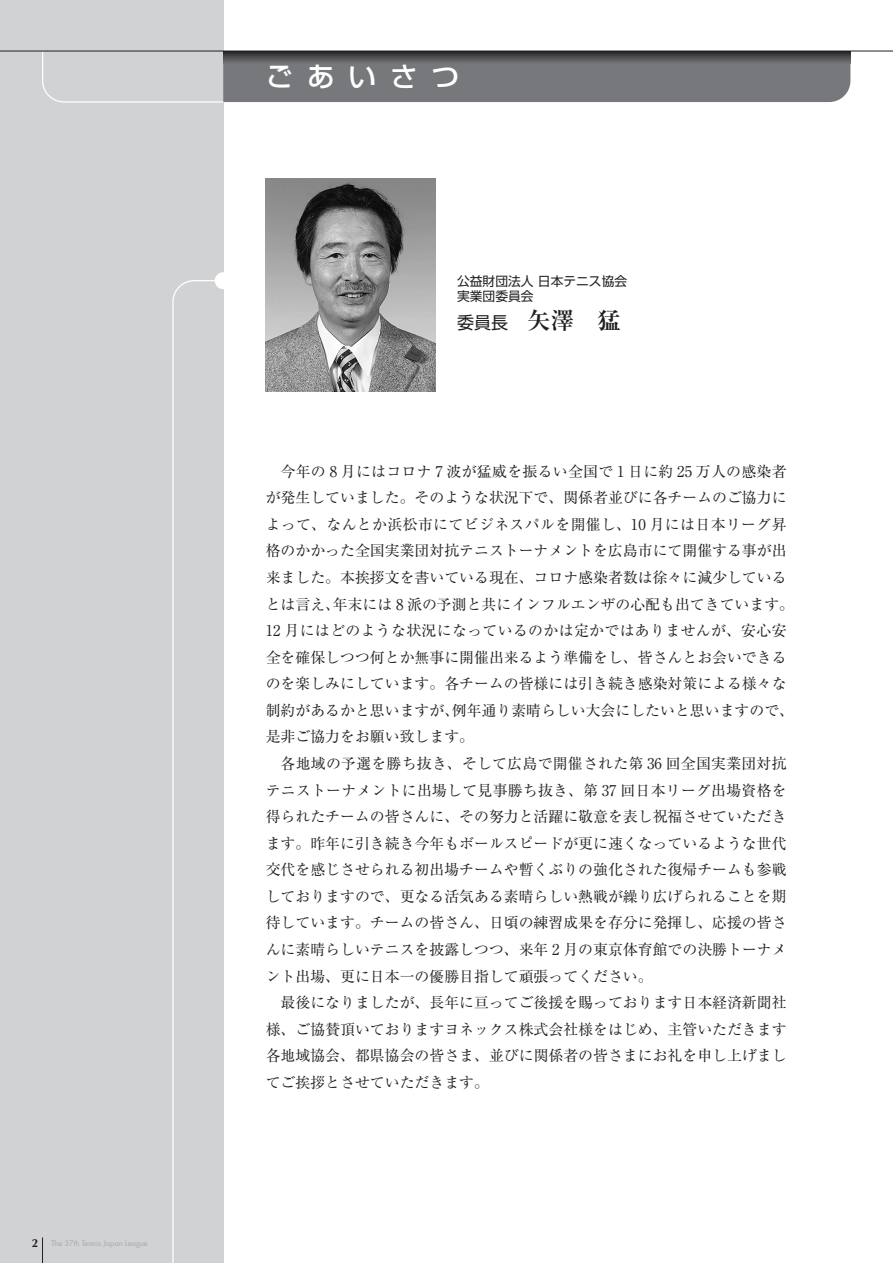
<style>
.page{position:relative;width:893px;height:1263px;background:#fff}
.page>*{position:absolute;margin:0;border:0;box-sizing:border-box;transform-origin:0 0}
.t1{font:27.6px "Shin Go Pr 6 N Medium 90 msp RKSJ H";letter-spacing:.5em;color:#fff}
.t2{font:23.4px "Ryumin Pr 6 N Bold 90 msp RKSJ H";color:#231f20}
.t3{font:14.85px/26.5px "Ryumin Pr 6 N Reg 90 msp RKSJ H";color:#231f20;text-align:justify}
.t4{font:12.75px/14.9px "Shin Go Pr 6 N Regular 90 msp RKSJ H";color:#231f20}
.t5{font:7.5px "Futura";color:#a8a9ad}
.s1{font-family:"Optima LT Std";font-weight:700;font-size:11.7px;color:#231f20}
.s2{font-family:"Shin Go Pr 6 N Regular 90 msp RKSJ H";font-size:16.95px}
</style>
<div class="page">
<div style="left:0;top:0;width:223px;height:1263px;background:#d1d2d4"></div>
<div style="left:215px;top:272px;width:17px;height:17px;background:#fff;border-radius:50%"></div>
<svg style="left:41px;top:50px;width:809px;height:53px"></svg>
<hr style="left:0;top:51px;width:893px;height:1px;background:#231f20">
<svg style="left:172px;top:280px;width:52px;height:983px"></svg>
<svg style="left:42px;top:1237px;width:1px;height:26px"></svg>
<img style="left:266px;top:179px;width:170px;height:212px">
<p class="t5" style="left:32px;top:1238px;width:118px"><span class="s1">2</span> The 37th Tennis Japan League</p>
<h1 class="t1" style="left:266px;top:54px;width:195px">ごあいさつ</h1>
<p class="t4" style="left:457px;top:273px;width:172px">公益財団法人 日本テニス協会実業団委員会</p>
<h2 class="t2" style="left:457px;top:302px;width:165px"><span class="s2">委員長</span> 矢澤　猛</h2>
<p class="t3" style="left:266px;top:457px;width:530px;text-align:left;text-indent:15px">今年の 8 月にはコロナ 7 波が猛威を振るい全国で 1 日に約 25 万人の感染者が発生していました。そのような状況下で、関係者並びに各チームのご協力によって、なんとか浜松市にてビジネスパルを開催し、10 月には日本リーグ昇格のかかった全国実業団対抗テニストーナメントを広島市にて開催する事が出来ました。本挨拶文を書いている現在、コロナ感染者数は徐々に減少しているとは言え、年末には 8 派の予測と共にインフルエンザの心配も出てきています。12 月にはどのような状況になっているのかは定かではありませんが、安心安全を確保しつつ何とか無事に開催出来るよう準備をし、皆さんとお会いできるのを楽しみにしています。各チームの皆様には引き続き感染対策による様々な制約があるかと思いますが、例年通り素晴らしい大会にしたいと思いますので、是非ご協力をお願い致します。</p>
<p class="t3" style="left:266px;top:749px;width:522px;text-indent:15px">各地域の予選を勝ち抜き、そして広島で開催された第 36 回全国実業団対抗テニストーナメントに出場して見事勝ち抜き、第 37 回日本リーグ出場資格を得られたチームの皆さんに、その努力と活躍に敬意を表し祝福させていただきます。昨年に引き続き今年もボールスピードが更に速くなっているような世代交代を感じさせられる初出場チームや暫くぶりの強化された復帰チームも参戦しておりますので、更なる活気ある素晴らしい熱戦が繰り広げられることを期待しています。チームの皆さん、日頃の練習成果を存分に発揮し、応援の皆さんに素晴らしいテニスを披露しつつ、来年 2 月の東京体育館での決勝トーナメント出場、更に日本一の優勝目指して頑張ってください。</p>
<p class="t3" style="left:266px;top:988px;width:522px;text-indent:15px">最後になりましたが、長年に亘ってご後援を賜っております日本経済新聞社様、ご協賛頂いておりますヨネックス株式会社様をはじめ、主管いただきます各地域協会、都県協会の皆さま、並びに関係者の皆さまにお礼を申し上げましてご挨拶とさせていただきます。</p>
</div>
